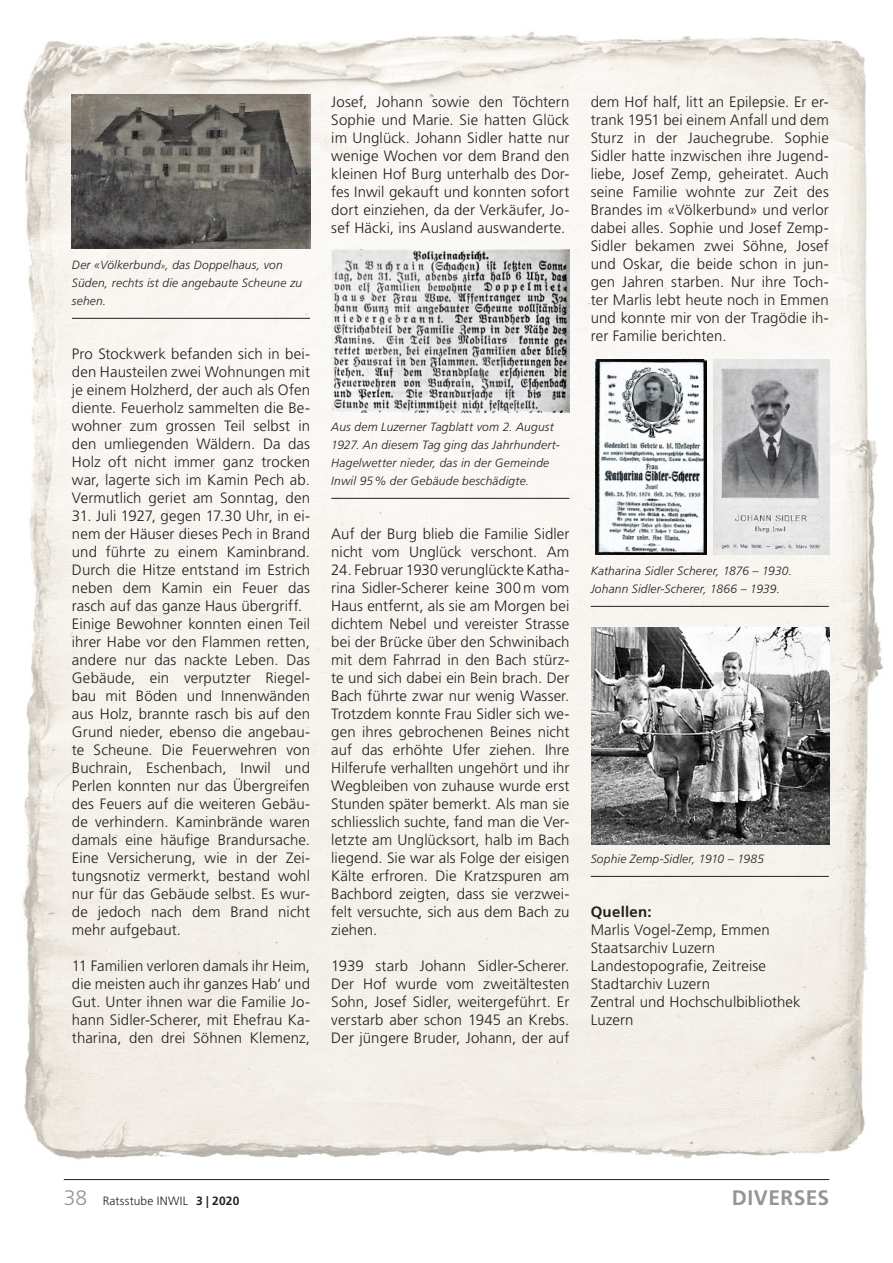
<style>
.page{position:relative;width:893px;height:1263px;background:#fff}
.page>*{position:absolute;margin:0;border:0;box-sizing:border-box;transform-origin:0 0}
.t1{font:700 21px "Frutiger LT Std";letter-spacing:.02em;color:#939598}
.t2{font:300 15px/18px "Frutiger LT Std";letter-spacing:.01em;color:#231f20;text-align:justify}
.t3{font:700 15px "Frutiger LT Std";letter-spacing:.015em;color:#231f20}
.t4{font:italic 300 12px/18px "Frutiger LT Std";letter-spacing:.015em;color:#231f20}
.t5{font:300 12px "Frutiger LT Std";letter-spacing:.02em;color:#231f20}
.s1{font-size:9px}
.s2{font-size:21px;color:#939598}
.s3{font-weight:700}
</style>
<div class="page">
<img style="left:22px;top:31px;width:861px;height:1129px">
<hr style="left:64px;top:1179px;width:765px;height:1px;background:#231f20">
<hr style="left:72px;top:318px;width:238px;height:1px;background:#231f20">
<hr style="left:331px;top:498px;width:238px;height:1px;background:#231f20">
<hr style="left:591px;top:606px;width:238px;height:1px;background:#231f20">
<hr style="left:591px;top:876px;width:238px;height:1px;background:#231f20">
<img style="left:72px;top:94px;width:238px;height:155px">
<img style="left:332px;top:250px;width:238px;height:162px">
<img style="left:596px;top:359px;width:111px;height:195px">
<img style="left:714px;top:359px;width:115px;height:195px">
<img style="left:591px;top:627px;width:238px;height:217px">
<p class="t4" style="left:72px;top:256px;width:232px">Der «Völkerbund<span class="s1">»</span>, das Doppelhaus, von<br>Süden, rechts ist die angebaute Scheune zu sehen.</p>
<p class="t2" style="left:72px;top:345px;width:240px">Pro Stockwerk befanden sich in bei&shy;den Hausteilen zwei Wohnungen mit je einem Holzherd, der auch als Ofen diente. Feuerholz sammelten die Be&shy;wohner zum grossen Teil selbst in den umliegenden Wäldern. Da das Holz oft nicht immer ganz trocken war, lagerte sich im Kamin Pech ab.<br>Vermutlich geriet am Sonntag, den</p>
<p class="t2" style="left:72px;top:507px;width:240px;text-align:left">31. Juli 1927, gegen 17.30 Uhr, in ei&shy;nem der Häuser dieses Pech in Brand und führte zu einem Kaminbrand.<br>Durch die Hitze entstand im Estrich neben dem Kamin ein Feuer das rasch auf das ganze Haus übergriff.<br>Einige Bewohner konnten einen Teil ihrer Habe vor den Flammen retten, andere nur das nackte Leben. Das<br>Gebäude, ein verputzter Riegel&shy;bau mit Böden und Innenwänden aus Holz, brannte rasch bis auf den<br>Grund nieder, ebenso die angebau&shy;te Scheune. Die Feuerwehren von<br>Buchrain, Eschenbach, Inwil und<br>Perlen konnten nur das Übergreifen des Feuers auf die weiteren Gebäu&shy;de verhindern. Kaminbrände waren damals eine häufige Brandursache.<br>Eine Versicherung, wie in der Zei&shy;tungsnotiz vermerkt, bestand wohl nur für das Gebäude selbst. Es wur&shy;de jedoch nach dem Brand nicht mehr aufgebaut.</p>
<p class="t2" style="left:72px;top:957px;width:240px">11 Familien verloren damals ihr Heim, die meisten auch ihr ganzes Hab‘ und Gut. Unter ihnen war die Familie Jo&shy;hann Sidler-Scherer, mit Ehefrau Ka&shy;tharina, den drei Söhnen Klemenz,</p>
<p class="t2" style="left:331px;top:93px;width:240px">Josef, Johann sowie den Töchtern Sophie und Marie. Sie hatten Glück im Unglück. Johann Sidler hatte nur wenige Wochen vor dem Brand den kleinen Hof Burg unterhalb des Dor&shy;fes Inwil gekauft und konnten sofort dort einziehen, da der Verkäufer, Jo&shy;sef Häcki, ins Ausland auswanderte.</p>
<p class="t4" style="left:331px;top:418px;width:230px">Aus dem Luzerner Tagblatt vom 2. August 1927. An diesem Tag ging das Jahrhundert-Hagelwetter nieder, das in der Gemeinde Inwil 95% der Gebäude beschädigte.</p>
<p class="t2" style="left:331px;top:525px;width:240px">Auf der Burg blieb die Familie Sidler nicht vom Unglück verschont. Am</p>
<p class="t2" style="left:331px;top:561px;width:240px">24. Februar 1930 verunglückte Katha&shy;rina Sidler-Scherer keine 300m vom Haus entfernt, als sie am Morgen bei dichtem Nebel und vereister Strasse bei der Brücke über den Schwinibach mit dem Fahrrad in den Bach stürz&shy;te und sich dabei ein Bein brach. Der Bach führte zwar nur wenig Wasser.<br>Trotzdem konnte Frau Sidler sich we&shy;gen ihres gebrochenen Beines nicht auf das erhöhte Ufer ziehen. Ihre Hilferufe verhallten ungehört und ihr Wegbleiben von zuhause wurde erst Stunden später bemerkt. Als man sie schliesslich suchte, fand man die Ver&shy;letzte am Unglücksort, halb im Bach liegend. Sie war als Folge der eisigen Kälte erfroren. Die Kratzspuren am Bachbord zeigten, dass sie verzwei&shy;felt versuchte, sich aus dem Bach zu ziehen.</p>
<p class="t2" style="left:331px;top:957px;width:240px">1939 starb Johann Sidler-Scherer.<br>Der Hof wurde vom zweitältesten Sohn, Josef Sidler, weitergeführt. Er verstarb aber schon 1945 an Krebs.<br>Der jüngere Bruder, Johann, der auf</p>
<p class="t2" style="left:591px;top:93px;width:240px">dem Hof half, litt an Epilepsie. Er er&shy;trank 1951 bei einem Anfall und dem Sturz in der Jauchegrube. Sophie Sidler hatte inzwischen ihre Jugend&shy;liebe, Josef Zemp, geheiratet. Auch seine Familie wohnte zur Zeit des Brandes im «Völkerbund» und verlor dabei alles. Sophie und Josef Zemp-Sidler bekamen zwei Söhne, Josef und Oskar, die beide schon in jun&shy;gen Jahren starben. Nur ihre Toch&shy;ter Marlis lebt heute noch in Emmen und konnte mir von der Tragödie ih&shy;rer Familie berichten.</p>
<p class="t4" style="left:591px;top:562px;width:203px">Katharina Sidler Scherer, 1876 – 1930.<br>Johann Sidler-Scherer, 1866 – 1939.</p>
<p class="t4" style="left:591px;top:850px;width:175px">Sophie Zemp-Sidler, 1910 – 1985</p>
<p class="t3" style="left:591px;top:903px;width:62px">Quellen:</p>
<p class="t2" style="left:591px;top:921px;width:212px;text-align:left">Marlis Vogel-Zemp, Emmen<br>Staatsarchiv Luzern<br>Landestopografie, Zeitreise<br>Stadtarchiv Luzern<br>Zentral und Hochschulbibliothek<br>Luzern</p>
<p class="t5" style="left:64px;top:1194px;width:177px"><span class="s2">38</span> Ratsstube INWIL <span class="s3">3 | 2020</span></p>
<h1 class="t1" style="left:732px;top:1186px;width:99px">DIVERSES</h1>
</div>
